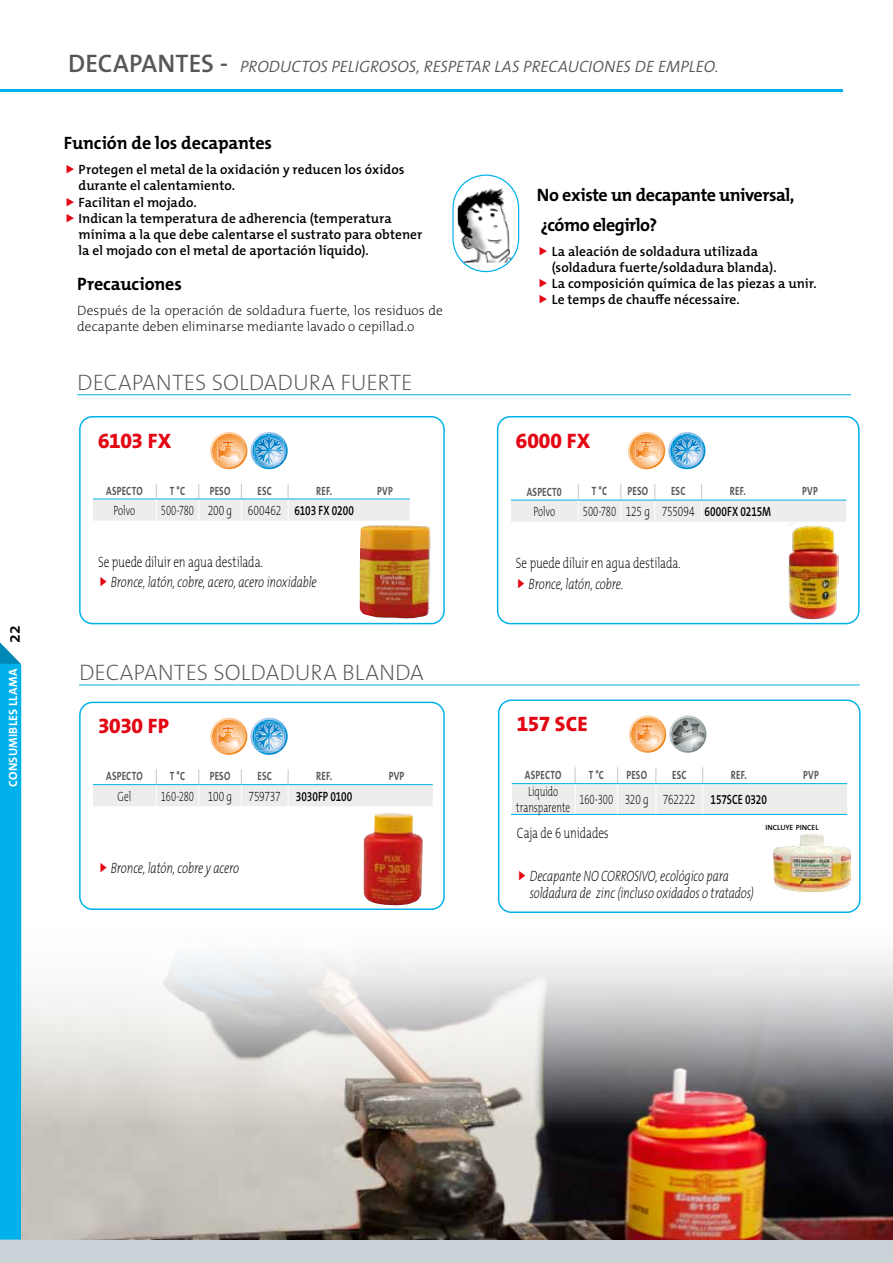
<style>
.page{position:relative;width:893px;height:1263px;background:#fff}
.page>*{position:absolute;margin:0;border:0;box-sizing:border-box;transform-origin:0 0}
.t1{font:200 22.5px "The Mix B W2";color:#575756}
.t2{font:800 21px "The Mix B W8";letter-spacing:-.01em;color:#e30613}
.t3{font:700 18px/30.2px "The Mix B W7";letter-spacing:-.02em;color:#000}
.t4{font:600 18px "The Mix E2 s";color:#000}
.t5{font:italic 300 16.5px "The Mix B W4";color:#575756}
.t6{font:italic 200 15px/16.5px "The Mix E2 s";letter-spacing:-.01em;color:#000;scale:.75 1}
.t7{font:200 15px "The Mix E2 s";letter-spacing:-.01em;color:#000;scale:.75 1}
.t8{font:600 13.5px/16.2px "The Mix B W6";letter-spacing:.005em;color:#000}
.t9{font:200 13.5px/16.2px "The Mix E2 s";letter-spacing:-.005em;color:#000;text-align:center;scale:.7 1}
.t10{font:200 13.5px/16.2px "The Mix B W2";letter-spacing:-.005em;color:#000}
.t11{font:700 12px "The Mix B W7";letter-spacing:.02em;color:#575756;scale:.75 1}
.t12{font:700 12px "The Mix B W7";letter-spacing:.025em;color:#fff}
.t13{font:600 7.65px "The Mix B W6";color:#000}
.s1{font-family:"The Mix B W6";font-weight:600;font-style:normal;font-size:25.5px}
.s2{font-family:"The Mix B W6";font-weight:600}
</style>
<div class="page">
<div style="left:0;top:1239px;width:893px;height:24px;background:#cbd2d7"></div>
<div style="left:0;top:642px;width:21px;height:597px;background:#00b1eb"></div>
<hr style="left:0;top:89px;width:843px;height:2px;background:#00b1eb">
<img style="left:458px;top:176px;width:61px;height:87px">
<div style="left:452px;top:174px;width:67px;height:98px;border:1px solid #00b1eb;border-radius:33px"></div>
<hr style="left:77px;top:394px;width:774px;height:1px;background:#00b1eb">
<svg style="left:210px;top:432px;width:78px;height:37px"></svg>
<svg style="left:93px;top:484px;width:317px;height:37px"></svg>
<div style="left:79px;top:416px;width:366px;height:208px;border:2px solid #00b1eb;border-radius:13px"></div>
<svg style="left:628px;top:432px;width:77px;height:37px"></svg>
<svg style="left:510px;top:484px;width:336px;height:38px"></svg>
<div style="left:497px;top:416px;width:363px;height:208px;border:2px solid #00b1eb;border-radius:13px"></div>
<img style="left:787px;top:524px;width:51px;height:96px">
<hr style="left:79px;top:685px;width:781px;height:1px;background:#00b1eb">
<svg style="left:629px;top:715px;width:77px;height:38px"></svg>
<svg style="left:511px;top:767px;width:336px;height:47px"></svg>
<hr style="left:512px;top:783px;width:63px;height:1px;background:#00b1eb">
<hr style="left:575px;top:783px;width:43px;height:1px;background:#00b1eb">
<hr style="left:618px;top:783px;width:38px;height:1px;background:#00b1eb">
<hr style="left:656px;top:783px;width:47px;height:1px;background:#00b1eb">
<hr style="left:703px;top:783px;width:72px;height:1px;background:#00b1eb">
<hr style="left:775px;top:783px;width:72px;height:1px;background:#00b1eb">
<hr style="left:511px;top:814px;width:64px;height:1px;background:#00b1eb">
<hr style="left:575px;top:814px;width:43px;height:1px;background:#00b1eb">
<hr style="left:618px;top:814px;width:38px;height:1px;background:#00b1eb">
<hr style="left:656px;top:814px;width:47px;height:1px;background:#00b1eb">
<hr style="left:703px;top:814px;width:72px;height:1px;background:#00b1eb">
<hr style="left:775px;top:814px;width:72px;height:1px;background:#00b1eb">
<div style="left:498px;top:699px;width:363px;height:214px;border:2px solid #00b1eb;border-radius:13px"></div>
<img style="left:774px;top:834px;width:77px;height:57px">
<img style="left:360px;top:525px;width:36px;height:93px">
<svg style="left:210px;top:718px;width:78px;height:37px"></svg>
<svg style="left:93px;top:769px;width:340px;height:37px"></svg>
<div style="left:79px;top:702px;width:366px;height:208px;border:2px solid #00b1eb;border-radius:13px"></div>
<img style="left:363px;top:813px;width:27px;height:82px">
<img style="left:21px;top:914px;width:872px;height:325px">
<h3 class="t4" style="left:2px;top:642px;width:19px;rotate:-90deg">22</h3>
<p class="t12" style="left:5px;top:787px;width:120px;rotate:-90deg">CONSUMIBLES LLAMA</p>
<p class="t5" style="left:68px;top:57px;width:652px"><span class="s1">DECAPANTES -</span> PRODUCTOS PELIGROSOS, RESPETAR LAS PRECAUCIONES DE EMPLEO.</p>
<h3 class="t3" style="left:64px;top:128px;width:210px">Función de los decapantes</h3>
<p class="t8" style="left:79px;top:162px;width:345px">Protegen el metal de la oxidación y reducen los óxidos durante el calentamiento.<br>Facilitan el mojado.<br>Indican la temperatura de adherencia (temperatura mínima a la que debe calentarse el sustrato para obtener la el mojado con el metal de aportación líquido).</p>
<h3 class="t3" style="left:77px;top:269px;width:106px">Precauciones</h3>
<p class="t10" style="left:77px;top:302px;width:367px">Después de la operación de soldadura fuerte, los residuos de decapante deben eliminarse mediante lavado o cepillad.o</p>
<h1 class="t1" style="left:77px;top:368px;width:337px">DECAPANTES SOLDADURA FUERTE</h1>
<h2 class="t2" style="left:98px;top:427px;width:75px">6103 FX</h2>
<p class="t11" style="left:106px;top:483px;width:50px">ASPECTO</p>
<p class="t11" style="left:170px;top:483px;width:22px">T °C</p>
<p class="t11" style="left:210px;top:483px;width:29px">PESO</p>
<p class="t11" style="left:258px;top:483px;width:21px">ESC</p>
<p class="t11" style="left:316px;top:483px;width:23px">REF.</p>
<p class="t11" style="left:377px;top:483px;width:22px">PVP</p>
<p class="t9" style="left:113px;top:502px;width:33px">Polvo</p>
<p class="t9" style="left:161px;top:502px;width:277px">500-780 200 g 600462 <span class="s2">6103 FX 0200</span></p>
<p class="t7" style="left:98px;top:552px;width:221px">Se puede diluir en agua destilada.</p>
<p class="t6" style="left:111px;top:574px;width:276px">Bronce, latón, cobre, acero, acero inoxidable</p>
<h1 class="t1" style="left:79px;top:658px;width:346px">DECAPANTES SOLDADURA BLANDA</h1>
<h2 class="t2" style="left:98px;top:713px;width:72px">3030 FP</h2>
<p class="t11" style="left:106px;top:769px;width:50px">ASPECTO</p>
<p class="t11" style="left:170px;top:769px;width:22px">T °C</p>
<p class="t11" style="left:210px;top:769px;width:29px">PESO</p>
<p class="t11" style="left:258px;top:769px;width:21px">ESC</p>
<p class="t11" style="left:316px;top:769px;width:23px">REF.</p>
<p class="t11" style="left:389px;top:769px;width:22px">PVP</p>
<p class="t9" style="left:118px;top:788px;width:21px">Gel</p>
<p class="t9" style="left:161px;top:788px;width:275px">160-280 100 g 759737 <span class="s2">3030FP 0100</span></p>
<p class="t6" style="left:111px;top:860px;width:173px">Bronce, latón, cobre y acero</p>
<h3 class="t3" style="left:537px;top:180px;width:259px">No existe un decapante universal, ¿cómo elegirlo?</h3>
<p class="t8" style="left:552px;top:243px;width:266px">La aleación de soldadura utilizada (soldadura fuerte/soldadura blanda).<br>La composición química de las piezas a unir.<br>Le temps de chauffe nécessaire.</p>
<h2 class="t2" style="left:516px;top:427px;width:76px">6000 FX</h2>
<p class="t11" style="left:527px;top:484px;width:48px">ASPECT0</p>
<p class="t11" style="left:592px;top:483px;width:22px">T °C</p>
<p class="t11" style="left:627px;top:483px;width:29px">PESO</p>
<p class="t11" style="left:671px;top:483px;width:21px">ESC</p>
<p class="t11" style="left:730px;top:483px;width:23px">REF.</p>
<p class="t11" style="left:802px;top:483px;width:22px">PVP</p>
<p class="t9" style="left:533px;top:503px;width:33px">Polvo</p>
<p class="t9" style="left:583px;top:503px;width:270px">500-780 125 g 755094 <span class="s2">6000FX 0215M</span></p>
<p class="t7" style="left:516px;top:553px;width:221px">Se puede diluir en agua destilada.</p>
<p class="t6" style="left:529px;top:575px;width:128px">Bronce, latón, cobre.</p>
<h2 class="t2" style="left:517px;top:710px;width:72px">157 SCE</h2>
<p class="t11" style="left:525px;top:768px;width:50px">ASPECTO</p>
<p class="t11" style="left:589px;top:767px;width:22px">T °C</p>
<p class="t11" style="left:626px;top:767px;width:29px">PESO</p>
<p class="t11" style="left:672px;top:767px;width:21px">ESC</p>
<p class="t11" style="left:731px;top:767px;width:23px">REF.</p>
<p class="t11" style="left:803px;top:767px;width:22px">PVP</p>
<p class="t9" style="left:516px;top:783px;width:79px">Liquido transparente</p>
<p class="t9" style="left:579px;top:792px;width:269px">160-300 320 g 762222 <span class="s2">157SCE 0320</span></p>
<p class="t7" style="left:517px;top:824px;width:124px">Caja de 6 unidades</p>
<p class="t6" style="left:530px;top:868px;width:300px">Decapante NO CORROSIVO, ecológico para soldadura de zinc (incluso oxidados o tratados)</p>
<p class="t13" style="left:765px;top:822px;width:55px">INCLUYE PINCEL</p>
</div>
